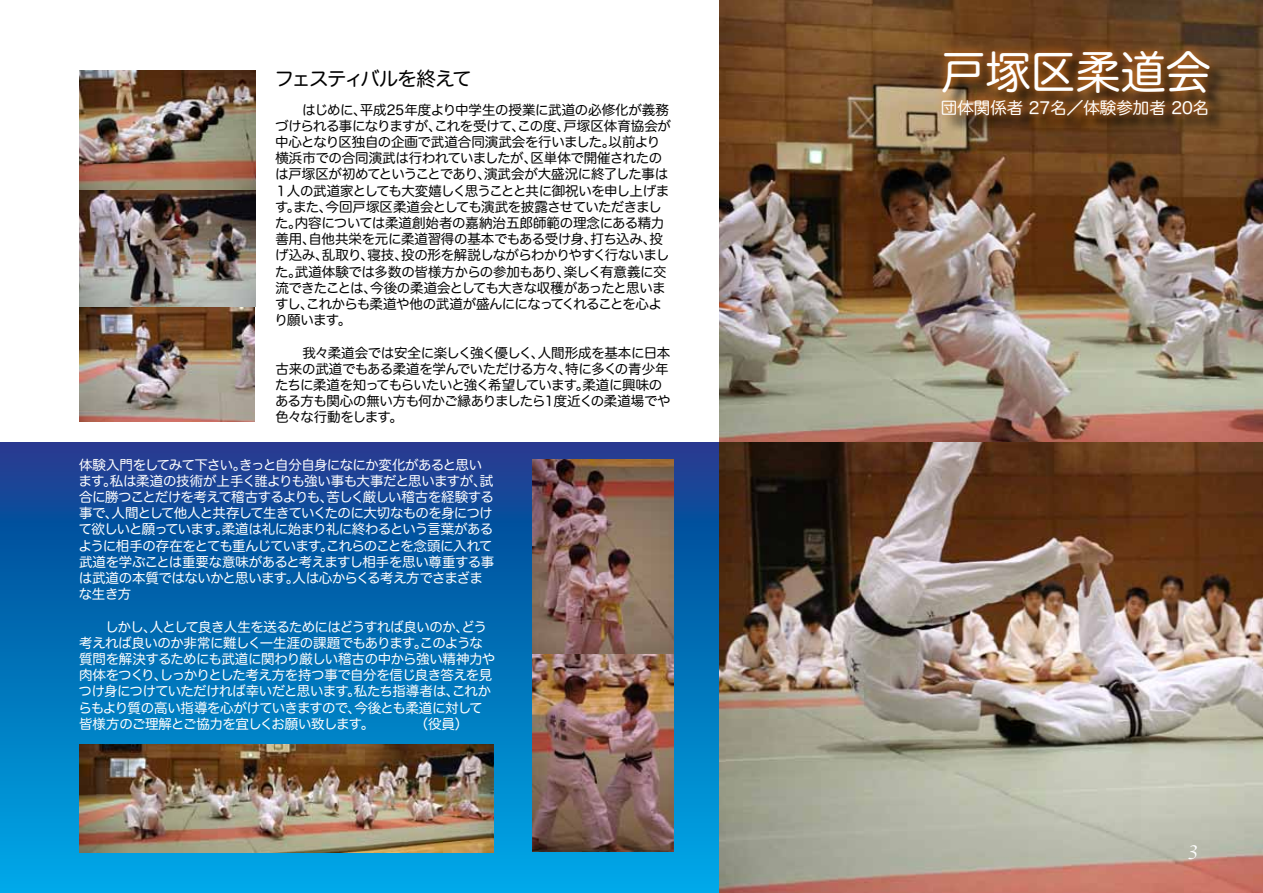
<style>
.page{position:relative;width:1263px;height:893px;background:#fff}
.page>*{position:absolute;margin:0;border:0;box-sizing:border-box;transform-origin:0 0}
.t1{font:45px "Hira Maru Pro N W4";color:#fff}
.t2{font:21px "Apple Chancery";color:#fff}
.t3{font:19.5px "Hira Maru Pro N W4";letter-spacing:-.085em;color:#000}
.t4{font:16.5px "Hira Maru Pro N W4";color:#fff}
.t5{font:13.5px/16.2px "Hira Maru Pro N W4";letter-spacing:-.035em;color:#000}
.t6{font:13.5px/16.2px "Hira Maru Pro N W4";letter-spacing:-.045em;color:#fff}
</style>
<div class="page">
<svg style="left:4px;top:443px;width:715px;height:450px;background:#066db5"></svg>
<svg style="left:0;top:443px;width:4px;height:450px;background:#0472ba"></svg>
<img style="left:79px;top:306px;width:175px;height:116px">
<img style="left:79px;top:71px;width:177px;height:235px">
<img style="left:532px;top:459px;width:141px;height:195px">
<img style="left:532px;top:654px;width:141px;height:197px">
<img style="left:719px;top:0;width:544px;height:893px">
<svg style="left:944px;top:53px;width:283px;height:80px;background:#654423"></svg>
<svg style="left:932px;top:41px;width:286px;height:82px;background:#7a4a1e"></svg>
<img style="left:80px;top:744px;width:413px;height:108px">
<h3 class="t3" style="left:274px;top:62px;width:199px">フェスティバルを終えて</h3>
<p class="t5" style="left:274px;top:101px;width:398px">　　はじめに、平成25年度より中学生の授業に武道の必修化が義務づけられる事になりますが、これを受けて、この度、戸塚区体育協会が中心となり区独自の企画で武道合同演武会を行いました。以前より横浜市での合同演武は行われていましたが、区単体で開催されたのは戸塚区が初めてということであり、演武会が大盛況に終了した事は１人の武道家としても大変嬉しく思うことと共に御祝いを申し上げます。また、今回戸塚区柔道会としても演武を披露させていただきました。内容については柔道創始者の嘉納治五郎師範の理念にある精力善用、自他共栄を元に柔道習得の基本でもある受け身、打ち込み、投げ込み、乱取り、寝技、投の形を解説しながらわかりやすく行ないました。武道体験では多数の皆様方からの参加もあり、楽しく有意義に交流できたことは、今後の柔道会としても大きな収穫があったと思いますし、これからも柔道や他の武道が盛んにになってくれることを心より願います。</p>
<p class="t5" style="left:275px;top:344px;width:397px">　　我々柔道会では安全に楽しく強く優しく、人間形成を基本に日本古来の武道でもある柔道を学んでいただける方々、特に多くの青少年たちに柔道を知ってもらいたいと強く希望しています。柔道に興味のある方も関心の無い方も何かご縁ありましたら1度近くの柔道場でや色々な行動をします。</p>
<p class="t6" style="left:78px;top:456px;width:417px">体験入門をしてみて下さい。きっと自分自身になにか変化があると思います。私は柔道の技術が上手く誰よりも強い事も大事だと思いますが、試合に勝つことだけを考えて稽古するよりも、苦しく厳しい稽古を経験する事で、人間として他人と共存して生きていくたのに大切なものを身につけて欲しいと願っています。柔道は礼に始まり礼に終わるという言葉があるように相手の存在をとても重んじています。これらのことを念頭に入れて武道を学ぶことは重要な意味があると考えますし相手を思い尊重する事は武道の本質ではないかと思います。人は心からくる考え方でさまざまな生き方</p>
<p class="t6" style="left:78px;top:618px;width:419px">　　しかし、人として良き人生を送るためにはどうすれば良いのか、どう考えれば良いのか非常に難しく一生涯の課題でもあります。このような質問を解決するためにも武道に関わり厳しい稽古の中から強い精神力や肉体をつくり、しっかりとした考え方を持つ事で自分を信じ良き答えを見つけ身につけていただければ幸いだと思います。私たち指導者は、これからもより質の高い指導を心がけていきますので、今後とも柔道に対して皆様方のご理解とご協力を宜しくお願い致します。　　　　（役員）</p>
<h1 class="t1" style="left:941px;top:33px;width:271px">戸塚区柔道会</h1>
<p class="t4" style="left:941px;top:93px;width:270px">団体関係者 27名／体験参加者 20名</p>
<h2 class="t2" style="left:1188px;top:832px;width:11px">3</h2>
</div>
